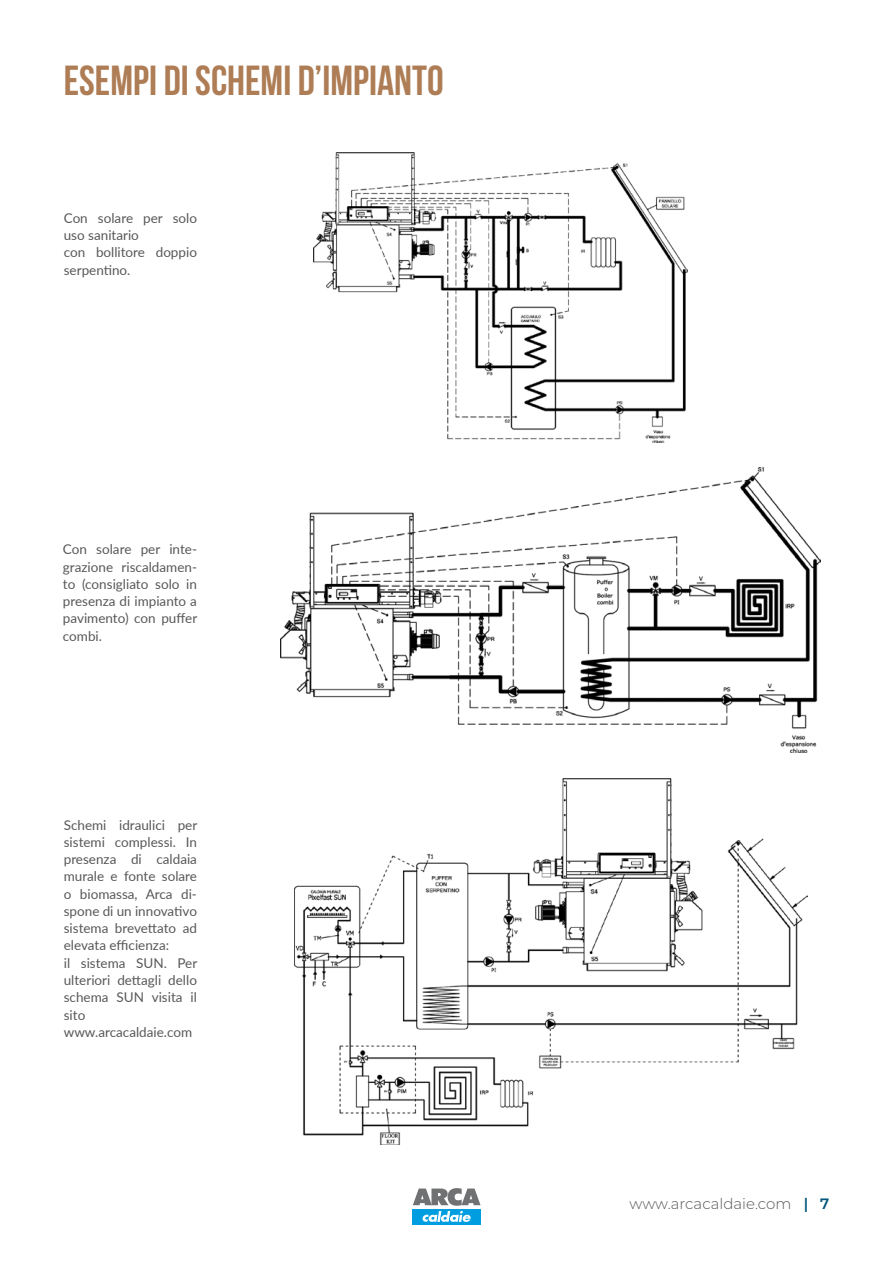
<style>
.page{position:relative;width:893px;height:1263px;background:#fff}
.page>*{position:absolute;margin:0;border:0;box-sizing:border-box;transform-origin:0 0}
.t1{font:700 42px "Bebas Neue";color:#ae7d55}
.t2{font:300 15px "Montserrat";color:#58585a}
.t3{font:13.5px/17.2px "Lato";color:#58585a}
.s1{font-weight:600;color:#00567c}
</style>
<div class="page">
<img style="left:281px;top:468px;width:540px;height:285px">
<img style="left:313px;top:152px;width:374px;height:291px">
<img style="left:295px;top:779px;width:512px;height:366px">
<div style="left:412px;top:1209px;width:68px;height:15px;background:#009ee0"></div>
<svg style="left:413px;top:1188px;width:67px;height:34px"></svg>
<h1 class="t1" style="left:64px;top:58px;width:381px">ESEMPI DI SCHEMI D’IMPIANTO</h1>
<p class="t3" style="left:64px;top:209px;width:135px">Con solare per solo uso sanitario<br>con bollitore doppio serpentino.</p>
<p class="t3" style="left:63px;top:540px;width:136px;text-align:justify">Con solare per inte&shy;grazione riscaldamen&shy;to (consigliato solo in presenza di impianto a pavimento) con puffer combi.</p>
<p class="t3" style="left:64px;top:815px;width:135px">Schemi idraulici per sistemi complessi. In presenza di caldaia murale e fonte solare o biomassa, Arca di&shy;spone di un innovativo sistema brevettato ad elevata efficienza:<br>il sistema SUN. Per ulteriori dettagli dello schema SUN visita il sito www.arcacaldaie.com</p>
<p class="t2" style="left:629px;top:1193px;width:201px">www.arcacaldaie.com <span class="s1">| 7</span></p>
</div>
